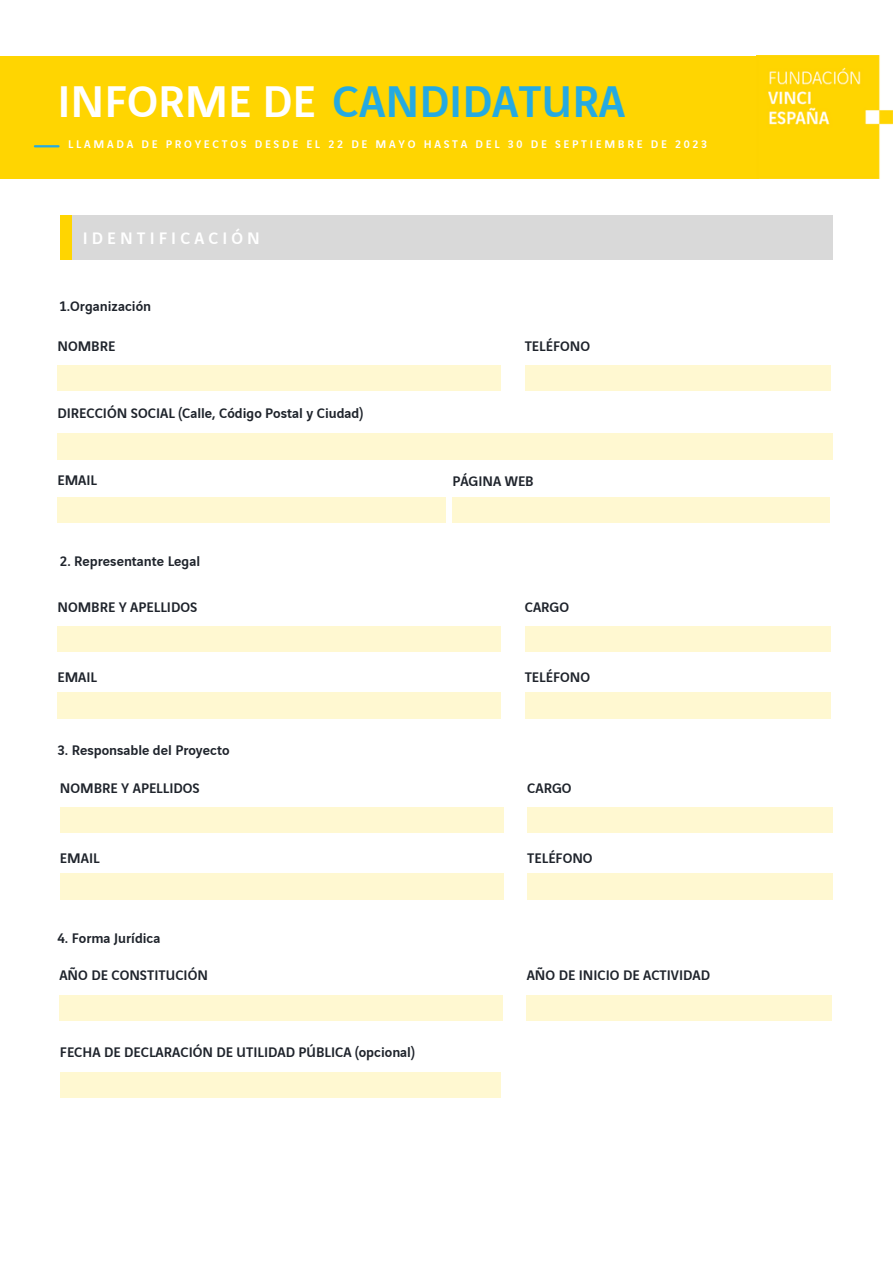
<style>
.page{position:relative;width:893px;height:1264px;background:#fff}
.page>*{position:absolute;margin:0;border:0;box-sizing:border-box;transform-origin:0 0}
.t1{font:500 48px "Vinci Sans";color:#25aae1}
.t2{font:500 18px "Vinci Sans";letter-spacing:.23em;color:#fff}
.t3{font:500 15px "Vinci Sans";color:#1e232b}
.t4{font:500 12px "Vinci Sans";letter-spacing:.23em;color:#fff}
.s1{color:#fff}
</style>
<div class="page">
<div style="left:0;top:56px;width:759px;height:122px;background:#ffd501"></div>
<hr style="left:35px;top:145px;width:23px;height:2px;background:#25aae1">
<div style="left:57px;top:365px;width:443px;height:26px;background:#fff8d1"></div>
<div style="left:60px;top:215px;width:18px;height:45px;background:#ffd501"></div>
<div style="left:72px;top:215px;width:760px;height:45px;background:#d9d9d9"></div>
<img style="left:759px;top:56px;width:133px;height:122px">
<div style="left:57px;top:434px;width:775px;height:25px;background:#fff8d1"></div>
<div style="left:524px;top:365px;width:306px;height:26px;background:#fff8d1"></div>
<div style="left:57px;top:497px;width:389px;height:26px;background:#fff8d1"></div>
<div style="left:452px;top:497px;width:378px;height:26px;background:#fff8d1"></div>
<div style="left:57px;top:626px;width:443px;height:26px;background:#fff8d1"></div>
<div style="left:524px;top:626px;width:306px;height:26px;background:#fff8d1"></div>
<div style="left:57px;top:692px;width:443px;height:26px;background:#fff8d1"></div>
<div style="left:524px;top:692px;width:306px;height:26px;background:#fff8d1"></div>
<div style="left:60px;top:807px;width:443px;height:26px;background:#fff8d1"></div>
<div style="left:527px;top:807px;width:305px;height:26px;background:#fff8d1"></div>
<div style="left:60px;top:873px;width:443px;height:26px;background:#fff8d1"></div>
<div style="left:527px;top:873px;width:305px;height:26px;background:#fff8d1"></div>
<div style="left:59px;top:995px;width:443px;height:25px;background:#fff8d1"></div>
<div style="left:526px;top:995px;width:306px;height:25px;background:#fff8d1"></div>
<div style="left:60px;top:1072px;width:440px;height:25px;background:#fff8d1"></div>
<p class="t1" style="left:57px;top:64px;width:569px"><span class="s1">INFORME DE</span> CANDIDATURA</p>
<p class="t4" style="left:68px;top:135px;width:640px">LLAMADA DE PROYECTOS DESDE EL 22 DE MAYO HASTA DEL 30 DE SEPTIEMBRE DE 2023</p>
<p class="t2" style="left:83px;top:224px;width:178px">IDENTIFICACIÓN</p>
<p class="t3" style="left:59px;top:294px;width:93px">1.Organización</p>
<p class="t3" style="left:57px;top:334px;width:59px">NOMBRE</p>
<p class="t3" style="left:57px;top:401px;width:307px">DIRECCIÓN SOCIAL (Calle, Código Postal y Ciudad)</p>
<p class="t3" style="left:524px;top:334px;width:67px">TELÉFONO</p>
<p class="t3" style="left:57px;top:468px;width:41px">EMAIL</p>
<p class="t3" style="left:452px;top:469px;width:83px">PÁGINA WEB</p>
<p class="t3" style="left:60px;top:549px;width:142px">2. Representante Legal</p>
<p class="t3" style="left:57px;top:595px;width:141px">NOMBRE Y APELLIDOS</p>
<p class="t3" style="left:524px;top:595px;width:46px">CARGO</p>
<p class="t3" style="left:57px;top:665px;width:41px">EMAIL</p>
<p class="t3" style="left:524px;top:665px;width:67px">TELÉFONO</p>
<p class="t3" style="left:57px;top:738px;width:174px">3. Responsable del Proyecto</p>
<p class="t3" style="left:60px;top:776px;width:141px">NOMBRE Y APELLIDOS</p>
<p class="t3" style="left:527px;top:776px;width:46px">CARGO</p>
<p class="t3" style="left:60px;top:846px;width:41px">EMAIL</p>
<p class="t3" style="left:527px;top:846px;width:67px">TELÉFONO</p>
<p class="t3" style="left:57px;top:926px;width:105px">4. Forma Jurídica</p>
<p class="t3" style="left:59px;top:963px;width:150px">AÑO DE CONSTITUCIÓN</p>
<p class="t3" style="left:526px;top:963px;width:185px">AÑO DE INICIO DE ACTIVIDAD</p>
<p class="t3" style="left:60px;top:1040px;width:356px">FECHA DE DECLARACIÓN DE UTILIDAD PÚBLICA (opcional)</p>
</div>
